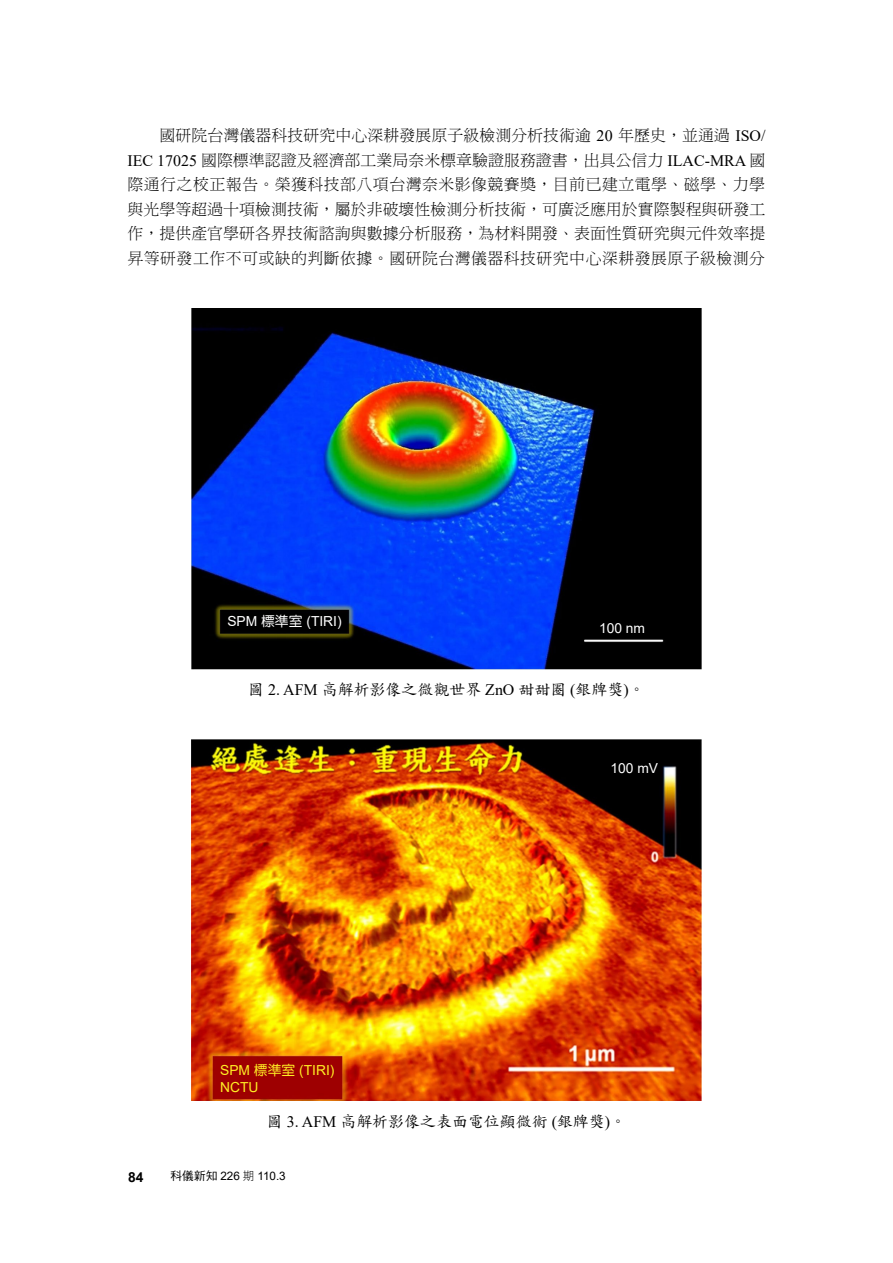
<style>
.page{position:relative;width:893px;height:1263px;background:#fff}
.page>*{position:absolute;margin:0;border:0;box-sizing:border-box;transform-origin:0 0}
.t1{font:15.9px/24.5px "DF Ming Std W3";letter-spacing:.025em;color:#000;text-align:justify}
.t2{font:15.9px "DF Kai Shu Std W5";color:#000}
.t3{font:13.8px "Arial";color:#fff}
.t4{font:13.8px/17.5px "Arial";color:#ffef24}
.t5{font:700 13.8px "Arial";color:#000}
.t6{font:11.7px "Arial";color:#000}
.s1{font-family:"Times New Roman"}
.s2{font-family:"DF Yuan Std W5"}
.s3{font-family:"DF Hei Std W5"}
.s4{font-family:"DF Hei Std W3"}
</style>
<div class="page">
<img style="left:192px;top:308px;width:510px;height:361px">
<img style="left:191px;top:740px;width:511px;height:361px">
<p class="t1" style="left:128px;top:123px;width:639px;text-indent:32px">國研院台灣儀器科技研究中心深耕發展原子級檢測分析技術逾 <span class="s1">20</span> 年歷史，並通過 <span class="s1">ISO/ IEC 17025</span> 國際標準認證及經濟部工業局奈米標章驗證服務證書，出具公信力 <span class="s1">ILAC-MRA</span> 國際通行之校正報告。榮獲科技部八項台灣奈米影像競賽獎，目前已建立電學、磁學、力學與光學等超過十項檢測技術，屬於非破壞性檢測分析技術，可廣泛應用於實際製程與研發工作，提供產官學研各界技術諮詢與數據分析服務，為材料開發、表面性質研究與元件效率提昇等研發工作不可或缺的判斷依據。國研院台灣儀器科技研究中心深耕發展原子級檢測分</p>
<p class="t3" style="left:227px;top:612px;width:116px">SPM <span class="s2">標準室</span> (TIRI)</p>
<p class="t3" style="left:599px;top:619px;width:48px">100 nm</p>
<p class="t2" style="left:248px;top:680px;width:398px">圖 <span class="s1">2. AFM</span> 高解析影像之微觀世界 <span class="s1">ZnO</span> 甜甜圈 <span class="s1">(</span>銀牌獎<span class="s1">)</span>。</p>
<p class="t3" style="left:610px;top:759px;width:49px">100 mV</p>
<p class="t4" style="left:220px;top:1061px;width:116px">SPM <span class="s2">標準室</span> (TIRI)<br>NCTU</p>
<p class="t2" style="left:267px;top:1113px;width:361px">圖 <span class="s1">3. AFM</span> 高解析影像之表面電位顯微術 <span class="s1">(</span>銀牌獎<span class="s1">)</span>。</p>
<p class="t5" style="left:128px;top:1167px;width:17px">84</p>
<p class="t6" style="left:171px;top:1168px;width:117px"><span class="s3">科儀新知</span> 226 <span class="s4">期</span> 110.3</p>
</div>
